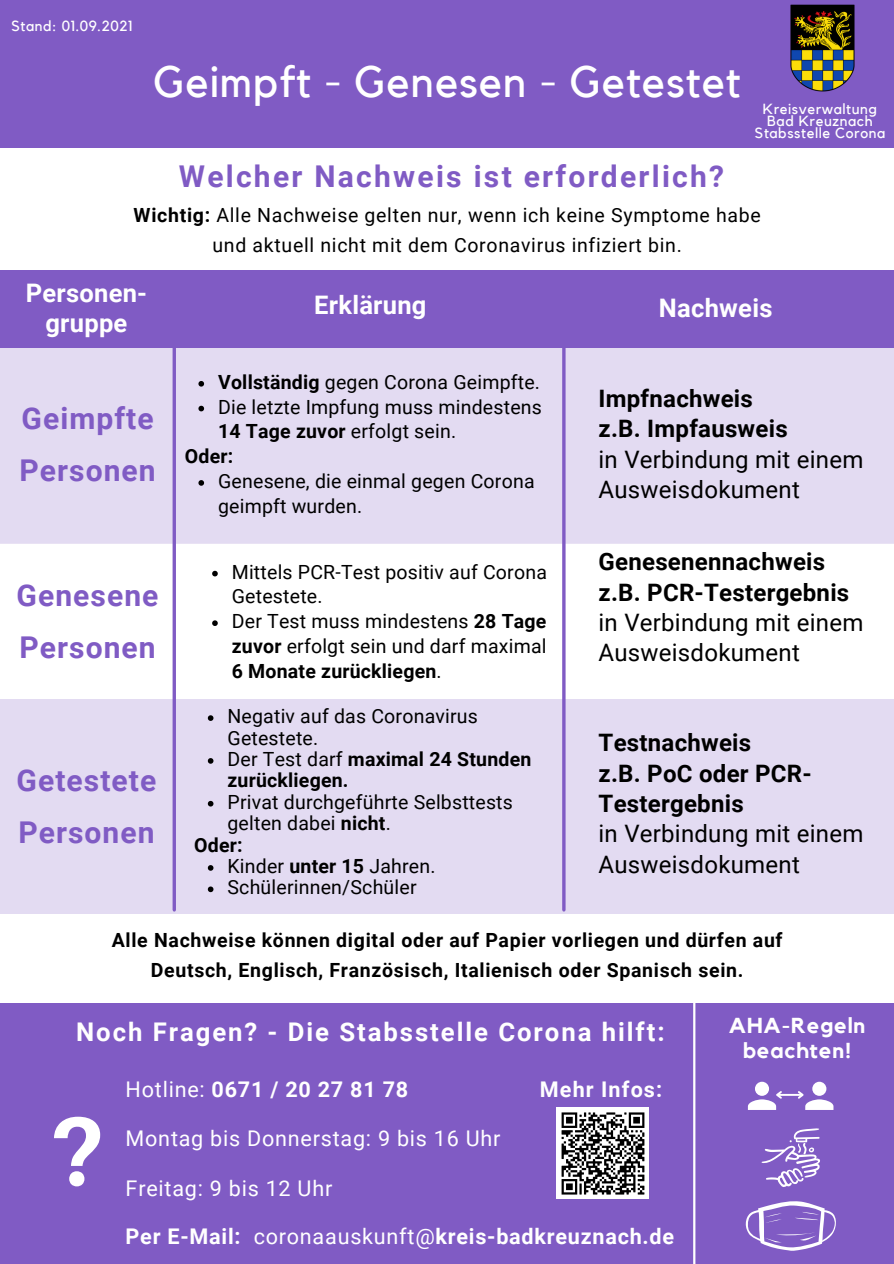
<style>
.page{position:relative;width:894px;height:1264px;background:#fff}
.page>*{position:absolute;margin:0;border:0;box-sizing:border-box;transform-origin:0 0}
.t1{font:700 97.05px "Aileron";color:#fff}
.t2{font:43.8px "Kollektif";letter-spacing:.02em;color:#fff}
.t3{font:700 30px/51.8px "Roboto";letter-spacing:.035em;color:#805bc4}
.t4{font:700 30px "Roboto";letter-spacing:.075em;color:#805bc4}
.t5{font:700 25.65px "Roboto";letter-spacing:.075em;color:#fff}
.t6{font:700 25.5px/30.5px "Roboto";letter-spacing:.01em;color:#fff;text-align:center}
.t7{font:24px/30.5px "Roboto";letter-spacing:.01em;color:#000}
.t8{font:700 24px/30.5px "Roboto";letter-spacing:.01em;color:#000}
.t9{font:700 21.6px "Roboto";letter-spacing:.035em;color:#fff}
.t10{font:21.6px "Roboto";letter-spacing:.035em;color:#fff}
.t11{font:700 21.6px/26px "Kollektif";letter-spacing:.04em;color:#fff;text-align:center}
.t12{font:19.5px/24.8px "Roboto";letter-spacing:.01em;color:#000}
.t13{font:700 19.5px/29.2px "Roboto";letter-spacing:.035em;color:#000;text-align:center}
.t14{font:19.5px/29.2px "Roboto";letter-spacing:.035em;color:#000;text-align:center}
.t15{font:700 19.5px/21.5px "Roboto";letter-spacing:.01em;color:#000}
.t16{font:14.7px/12.5px "Kollektif";letter-spacing:.04em;color:#fff;text-align:center}
.s1{font-weight:700}
.s2{font-weight:400}
</style>
<div class="page">
<div style="left:0;top:0;width:893px;height:147px;background:#805bc4"></div>
<div style="left:0;top:1003px;width:893px;height:260px;background:#805bc4"></div>
<img style="left:790px;top:5px;width:64px;height:86px">
<hr style="left:777px;top:1093px;width:24px;height:2px;background:#fff">
<svg style="left:747px;top:1081px;width:36px;height:28px"></svg>
<svg style="left:795px;top:1081px;width:38px;height:28px"></svg>
<svg style="left:761px;top:1128px;width:58px;height:59px"></svg>
<svg style="left:745px;top:1201px;width:91px;height:49px"></svg>
<hr style="left:693px;top:983px;width:2px;height:280px;background:#fff">
<img style="left:556px;top:1107px;width:92px;height:91px">
<div style="left:0;top:270px;width:893px;height:78px;background:#805bc4"></div>
<div style="left:0;top:348px;width:893px;height:195px;background:#e3dbf2"></div>
<div style="left:0;top:699px;width:893px;height:214px;background:#e3dbf2"></div>
<svg style="left:172px;top:348px;width:4px;height:562px;background:#9070cb"></svg>
<hr style="left:562px;top:308px;width:3px;height:602px;background:#805bc4">
<svg style="left:198px;top:381px;width:6px;height:5px"></svg>
<svg style="left:198px;top:406px;width:6px;height:5px"></svg>
<svg style="left:198px;top:480px;width:6px;height:5px"></svg>
<svg style="left:212px;top:571px;width:6px;height:5px"></svg>
<svg style="left:212px;top:620px;width:6px;height:6px"></svg>
<svg style="left:208px;top:715px;width:5px;height:6px"></svg>
<svg style="left:208px;top:758px;width:5px;height:5px"></svg>
<svg style="left:208px;top:801px;width:5px;height:5px"></svg>
<svg style="left:208px;top:865px;width:5px;height:5px"></svg>
<svg style="left:208px;top:886px;width:5px;height:6px"></svg>
<p class="t16" style="left:11px;top:20px;width:123px">Stand: 01.09.2021</p>
<p class="t2" style="left:153px;top:62px;width:588px">Geimpft - Genesen - Getestet</p>
<p class="t4" style="left:179px;top:160px;width:546px">Welcher Nachweis ist erforderlich?</p>
<p class="t16" style="left:762px;top:103px;width:116px">Kreisverwaltung<br>Bad Kreuznach</p>
<p class="t16" style="left:754px;top:128px;width:132px">Stabsstelle Corona</p>
<p class="t14" style="left:134px;top:201px;width:628px"><span class="s1">Wichtig:</span> Alle Nachweise gelten nur, wenn ich keine Symptome habe und aktuell nicht mit dem Coronavirus infiziert bin.</p>
<p class="t6" style="left:26px;top:278px;width:123px">Personen&shy;gruppe</p>
<p class="t6" style="left:314px;top:290px;width:114px">Erklärung</p>
<p class="t6" style="left:658px;top:293px;width:115px">Nachweis</p>
<p class="t3" style="left:19px;top:393px;width:138px">Geimpfte<br>Personen</p>
<p class="t3" style="left:17px;top:570px;width:143px">Genesene<br>Personen</p>
<p class="t3" style="left:17px;top:754px;width:141px">Getestete<br>Personen</p>
<p class="t12" style="left:218px;top:370px;width:323px"><span class="s1">Vollständig</span> gegen Corona Geimpfte.</p>
<p class="t12" style="left:218px;top:394px;width:325px">Die letzte Impfung muss mindestens<br><span class="s1">14 Tage zuvor</span> erfolgt sein.</p>
<p class="t12" style="left:218px;top:469px;width:318px">Genesene, die einmal gegen Corona geimpft wurden.</p>
<p class="t13" style="left:185px;top:442px;width:50px">Oder:</p>
<p class="t12" style="left:232px;top:559px;width:316px">Mittels PCR-Test positiv auf Corona<br>Getestete.</p>
<p class="t12" style="left:232px;top:609px;width:316px;text-align:justify">Der Test muss mindestens <span class="s1">28 Tage zuvor</span> erfolgt sein und darf maximal <span class="s1">6 Monate zurückliegen</span>.</p>
<p class="t12" style="left:227px;top:705px;width:252px;line-height:21.5px">Negativ auf das Coronavirus<br>Getestete.</p>
<p class="t15" style="left:227px;top:748px;width:305px"><span class="s2">Der Test darf</span> maximal 24 Stunden zurückliegen.</p>
<p class="t12" style="left:227px;top:791px;width:287px;line-height:21.5px">Privat durchgeführte Selbsttests gelten dabei <span class="s1">nicht</span>.</p>
<p class="t12" style="left:227px;top:854px;width:209px">Kinder <span class="s1">unter 15</span> Jahren.</p>
<p class="t12" style="left:227px;top:875px;width:191px">Schülerinnen/Schüler</p>
<p class="t13" style="left:194px;top:830px;width:50px">Oder:</p>
<p class="t8" style="left:598px;top:383px;width:156px">Impfnachweis</p>
<p class="t8" style="left:598px;top:414px;width:190px">z.B. Impfausweis</p>
<p class="t7" style="left:598px;top:444px;width:266px">in Verbindung mit einem<br>Ausweisdokument</p>
<p class="t8" style="left:598px;top:547px;width:228px">Genesenennachweis</p>
<p class="t8" style="left:598px;top:577px;width:252px">z.B. PCR-Testergebnis</p>
<p class="t7" style="left:598px;top:607px;width:266px">in Verbindung mit einem<br>Ausweisdokument</p>
<p class="t8" style="left:598px;top:727px;width:154px">Testnachweis</p>
<p class="t8" style="left:598px;top:758px;width:214px">z.B. PoC oder PCR-<br>Testergebnis</p>
<p class="t7" style="left:598px;top:819px;width:266px">in Verbindung mit einem<br>Ausweisdokument</p>
<p class="t13" style="left:112px;top:926px;width:672px">Alle Nachweise können digital oder auf Papier vorliegen und dürfen auf<br>Deutsch, Englisch, Französisch, Italienisch oder Spanisch sein.</p>
<p class="t5" style="left:76px;top:1017px;width:590px">Noch Fragen? - Die Stabsstelle Corona hilft:</p>
<p class="t1" style="left:51px;top:1090px;width:55px">?</p>
<p class="t9" style="left:126px;top:1076px;width:284px"><span class="s2">Hotline:</span> 0671 / 20 27 81 78</p>
<p class="t10" style="left:126px;top:1126px;width:376px">Montag bis Donnerstag: 9 bis 16 Uhr</p>
<p class="t10" style="left:126px;top:1175px;width:208px">Freitag: 9 bis 12 Uhr</p>
<p class="t9" style="left:539px;top:1076px;width:124px">Mehr Infos:</p>
<p class="t9" style="left:126px;top:1224px;width:550px">Per E-Mail: <span class="s2">coronaauskunft@</span>kreis-badkreuznach.de</p>
<p class="t11" style="left:728px;top:1012px;width:138px">AHA-Regeln beachten!</p>
</div>
